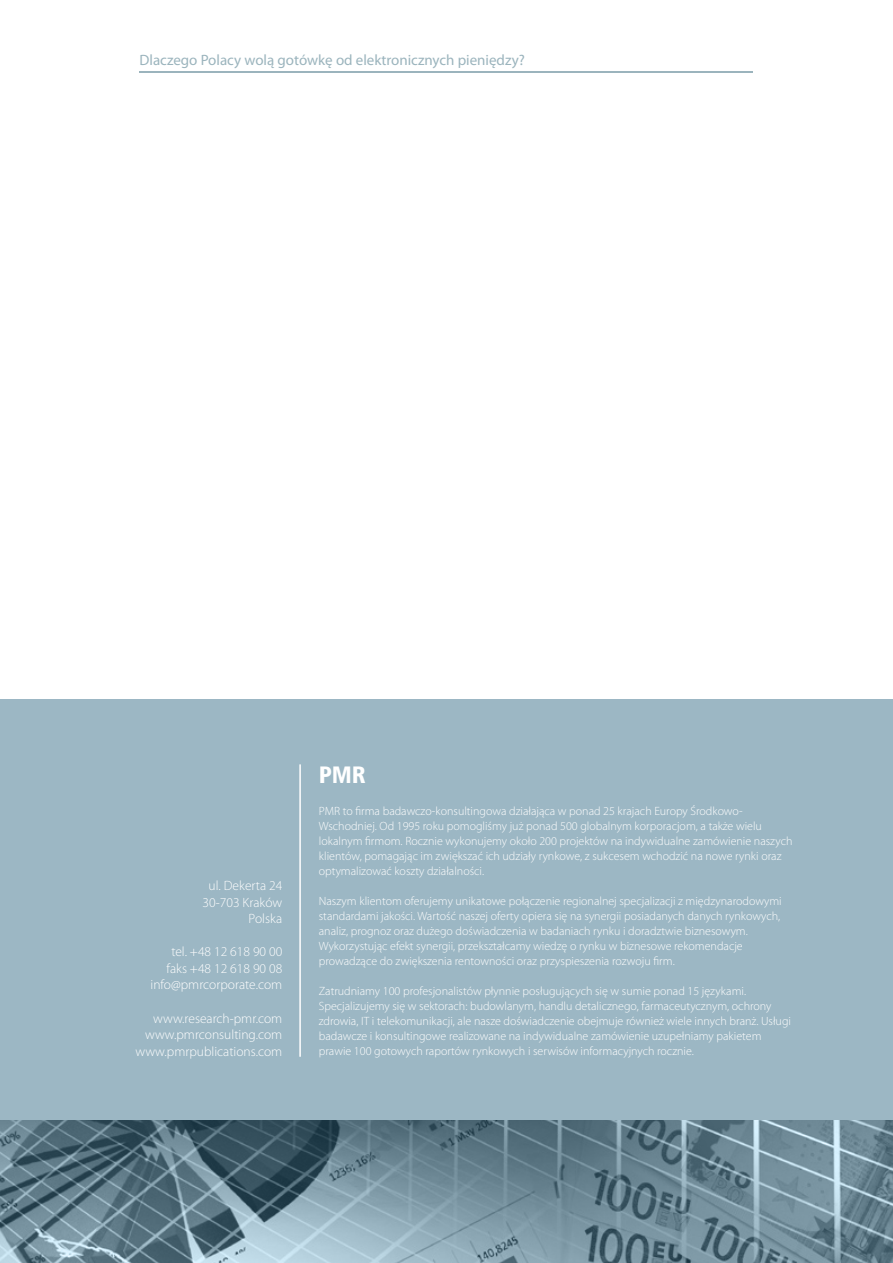
<style>
.page{position:relative;width:893px;height:1263px;background:#fff}
.page>*{position:absolute;margin:0;border:0;box-sizing:border-box;transform-origin:0 0}
.Podtytuł_1{font:24px "Humnst 777 Blk Cn EU";color:#fff}
.t1{font:15px "Myriad Pro";color:#9bb4bd}
.Prosty_tekst{font:300 13.5px/16.5px "Myriad Pro";color:#fff;text-align:right}
.Prosty_tekst-2{font:300 12px/15px "Myriad Pro";color:#fff}
</style>
<div class="page">
<hr style="left:140px;top:71px;width:613px;height:1px;background:#9bb4bd">
<svg style="left:0;top:1115px;width:893px;height:148px;background:#6c8794"></svg>
<div style="left:0;top:699px;width:893px;height:416px;background:#9cb7c4"></div>
<hr style="left:299px;top:764px;width:2px;height:293px;background:#fff">
<svg style="left:721px;top:1180px;width:8px;height:14px"></svg>
<p class="t1" style="left:140px;top:50px;width:387px">Dlaczego Polacy wolą gotówkę od elektronicznych pieniędzy?</p>
<p class="Prosty_tekst" style="left:209px;top:877px;width:75px">ul. Dekerta 24</p>
<p class="Prosty_tekst" style="left:203px;top:894px;width:81px">30-703 Kraków<br>Polska</p>
<p class="Prosty_tekst" style="left:171px;top:943px;width:112px">tel. +48 12 618 90 00</p>
<p class="Prosty_tekst" style="left:167px;top:960px;width:117px">faks +48 12 618 90 08</p>
<p class="Prosty_tekst" style="left:151px;top:976px;width:133px">info@pmrcorporate.com</p>
<p class="Prosty_tekst" style="left:153px;top:1009px;width:131px">www.research-pmr.com</p>
<p class="Prosty_tekst" style="left:145px;top:1026px;width:139px">www.pmrconsulting.com</p>
<p class="Prosty_tekst" style="left:136px;top:1042px;width:148px">www.pmrpublications.com</p>
<p class="Podtytuł_1" style="left:319px;top:759px;width:48px">PMR</p>
<p class="Prosty_tekst-2" style="left:319px;top:803px;width:475px">PMR to firma badawczo-konsultingowa działająca w ponad 25 krajach Europy Środkowo-Wschodniej. Od 1995 roku pomogliśmy już ponad 500 globalnym korporacjom, a także wielu lokalnym firmom. Rocznie wykonujemy około 200 projektów na indywidualne zamówienie naszych klientów, pomagając im zwiększać ich udziały rynkowe, z sukcesem wchodzić na nowe rynki oraz optymalizować koszty działalności.</p>
<p class="Prosty_tekst-2" style="left:319px;top:893px;width:464px">Naszym klientom oferujemy unikatowe połączenie regionalnej specjalizacji z międzynarodowymi standardami jakości. Wartość naszej oferty opiera się na synergii posiadanych danych rynkowych, analiz, prognoz oraz dużego doświadczenia w badaniach rynku i doradztwie biznesowym.<br>Wykorzystując efekt synergii, przekształcamy wiedzę o rynku w biznesowe rekomendacje prowadzące do zwiększenia rentowności oraz przyspieszenia rozwoju firm.</p>
<p class="Prosty_tekst-2" style="left:319px;top:983px;width:474px">Zatrudniamy 100 profesjonalistów płynnie posługujących się w sumie ponad 15 językami.<br>Specjalizujemy się w sektorach: budowlanym, handlu detalicznego, farmaceutycznym, ochrony zdrowia, IT i telekomunikacji, ale nasze doświadczenie obejmuje również wiele innych branż. Usługi badawcze i konsultingowe realizowane na indywidualne zamówienie uzupełniamy pakietem prawie 100 gotowych raportów rynkowych i serwisów informacyjnych rocznie.</p>
</div>
